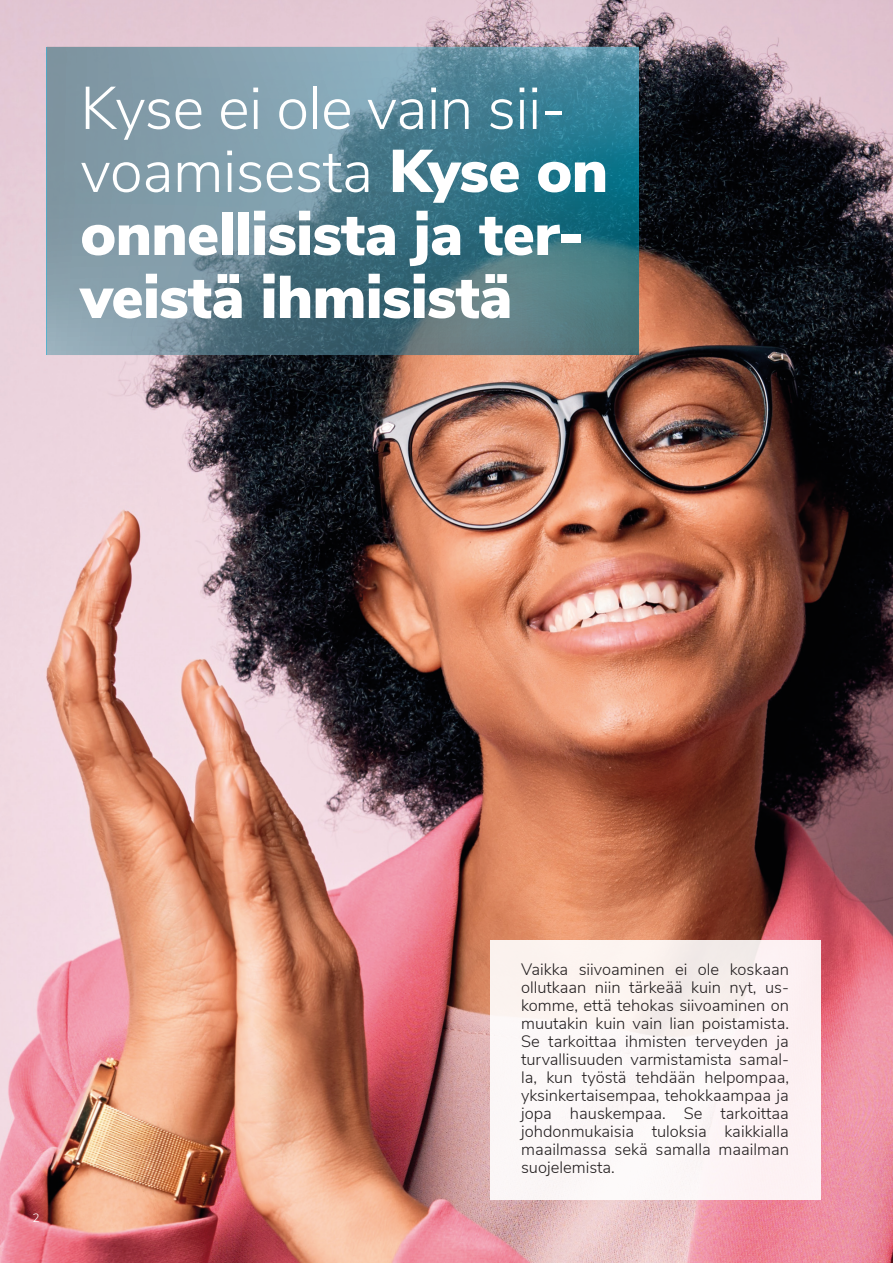
<style>
.page{position:relative;width:893px;height:1263px;background:#fff}
.page>*{position:absolute;margin:0;border:0;box-sizing:border-box;transform-origin:0 0}
.t1{font:900 60px/63px "Nunito Sans";letter-spacing:-.01em;color:#fff}
.t2{font:300 16.5px/18px "Nunito Sans";color:#231f20;text-align:justify}
.p_caption-right{font:300 12px "Nunito Sans";color:#fff}
.s1{font-weight:300}
</style>
<div class="page">
<img style="left:0;top:0;width:893px;height:1263px">
<img style="left:816px;top:641px;width:77px;height:622px">
<svg style="left:47px;top:47px;width:592px;height:308px;background:#5d8796"></svg>
<div style="left:490px;top:940px;width:331px;height:260px;background:#fcf5f5"></div>
<p class="t1" style="left:80px;top:74px;width:529px"><span class="s1">Kyse ei ole vain sii&shy;voamisesta</span> Kyse on onnellisista ja ter&shy;veistä ihmisistä</p>
<p class="p_caption-right" style="left:33px;top:1209px;width:9px">2</p>
<p class="t2" style="left:521px;top:960px;width:269px">Vaikka siivoaminen ei ole koskaan ollutkaan niin tärkeää kuin nyt, us&shy;komme, että tehokas siivoaminen on muutakin kuin vain lian poistamista.<br>Se tarkoittaa ihmisten terveyden ja turvallisuuden varmistamista samal&shy;la, kun työstä tehdään helpompaa, yksinkertaisempaa, tehokkaampaa ja jopa hauskempaa. Se tarkoittaa johdonmukaisia tuloksia kaikkialla maailmassa sekä samalla maailman suojelemista.</p>
</div>
